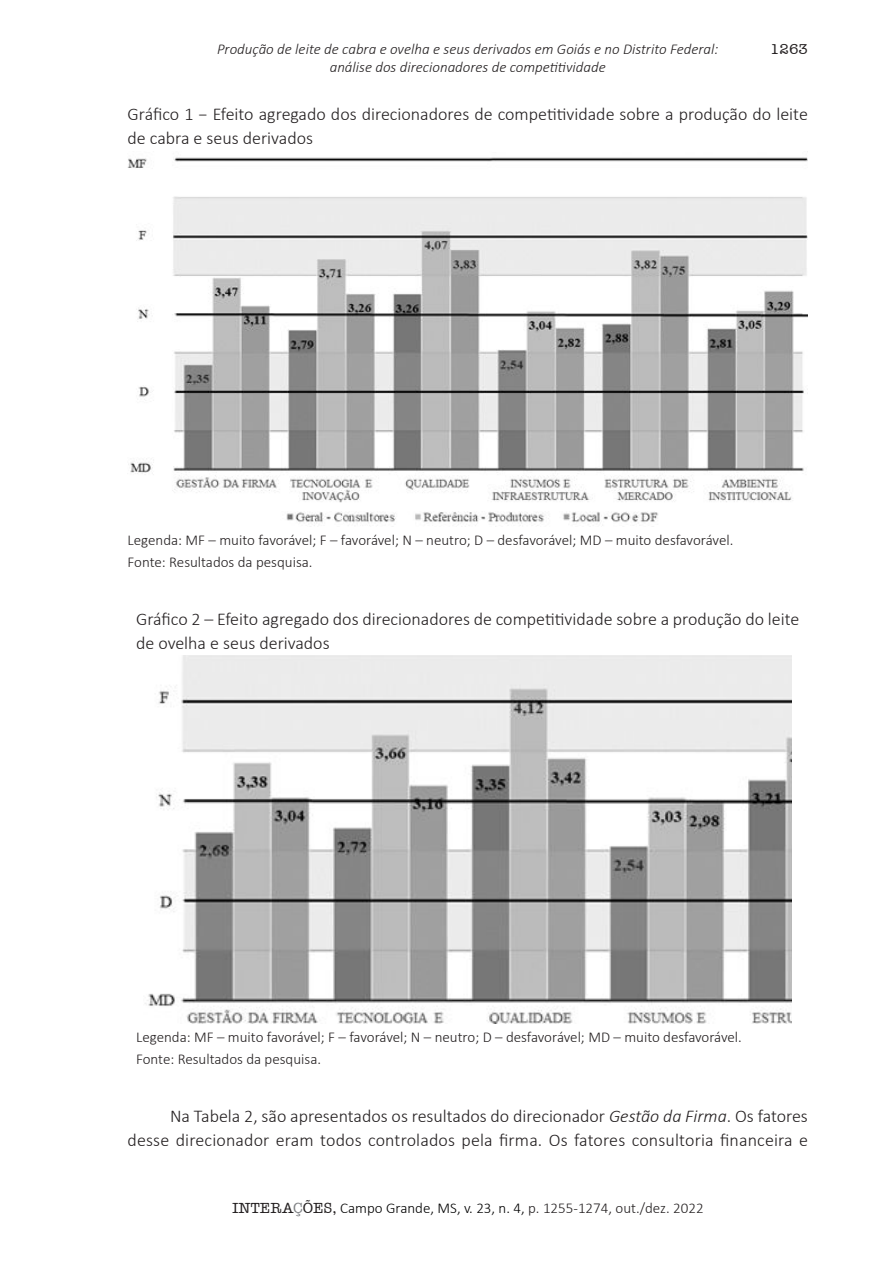
<style>
.page{position:relative;width:893px;height:1263px;background:#fff}
.page>*{position:absolute;margin:0;border:0;box-sizing:border-box;transform-origin:0 0}
.Tabela_figura{font:300 18px/24px "Calibri";color:#231f20}
.Corpo_do_texto{font:300 18px/24px "Calibri";color:#231f20;text-align:right}
.Legenda{font:300 15px "Calibri";color:#231f20}
.t1{font:italic 300 15px "Calibri";color:#231f20}
.t2{font:500 15px "Amer Typewriter IT Cby BT";color:#231f20}
.s1{font-style:italic}
.s2{font-family:"Amer Typewriter IT Cby BT";font-weight:500}
.s3{font-family:"Amer Typewriter IT Cby BT";font-weight:500;color:#808285}
.s4{color:#000}
</style>
<div class="page">
<img style="left:128px;top:151px;width:680px;height:376px">
<img style="left:145px;top:656px;width:647px;height:368px">
<p class="t1" style="left:217px;top:40px;width:503px">Produção de leite de cabra e ovelha e seus derivados em Goiás e no Distrito Federal:</p>
<p class="t2" style="left:770px;top:40px;width:39px">1263</p>
<p class="t1" style="left:330px;top:58px;width:278px">análise dos direcionadores de competitividade</p>
<p class="Tabela_figura" style="left:128px;top:102px;width:682px">Gráfico 1 − Efeito agregado dos direcionadores de competitividade sobre a produção do leite de cabra e seus derivados</p>
<p class="Legenda" style="left:128px;top:531px;width:607px">Legenda: MF – muito favorável; F – favorável; N – neutro; D – desfavorável; MD – muito desfavorável.</p>
<p class="Legenda" style="left:128px;top:553px;width:186px">Fonte: Resultados da pesquisa.</p>
<p class="Tabela_figura" style="left:136px;top:607px;width:665px">Gráfico 2 – Efeito agregado dos direcionadores de competitividade sobre a produção do leite de ovelha e seus derivados</p>
<p class="Legenda" style="left:136px;top:1027px;width:607px">Legenda: MF – muito favorável; F – favorável; N – neutro; D – desfavorável; MD – muito desfavorável.</p>
<p class="Legenda" style="left:136px;top:1050px;width:186px">Fonte: Resultados da pesquisa.</p>
<p class="Corpo_do_texto" style="left:128px;top:1104px;width:682px">Na Tabela 2, são apresentados os resultados do direcionador <span class="s1">Gestão da Firma</span>. Os fatores desse direcionador eram todos controlados pela firma. Os fatores consultoria financeira e</p>
<p class="Legenda" style="left:232px;top:1198px;width:473px"><span class="s2">INTERA</span><span class="s3">Ç</span><span class="s2">ÕES,</span> <span class="s4">Campo Grande, MS, v. 23, n. 4,</span> p. 1255-1274, out./dez. 2022</p>
</div>
